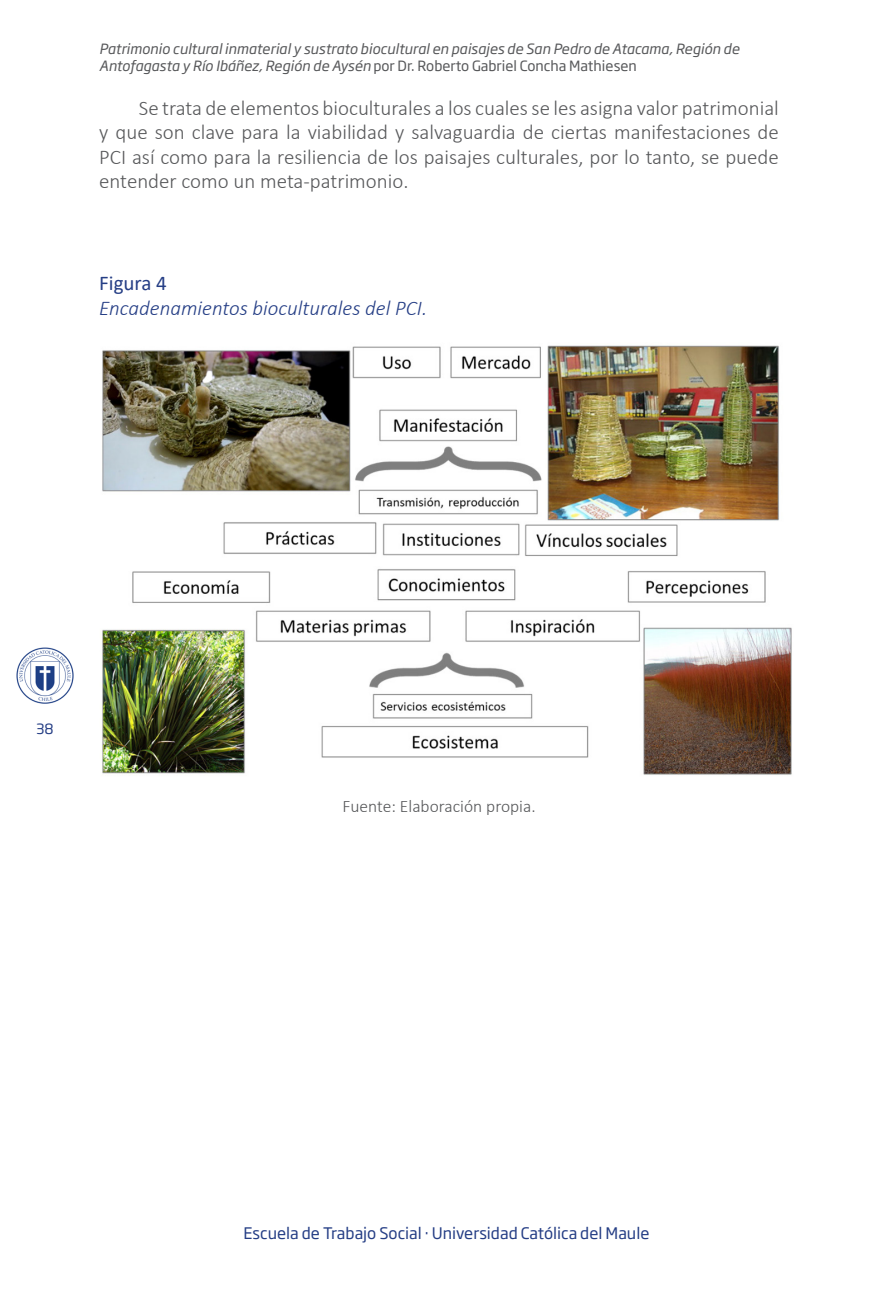
<style>
.page{position:relative;width:893px;height:1290px;background:#fff}
.page>*{position:absolute;margin:0;border:0;box-sizing:border-box;transform-origin:0 0}
.PARRAFO_NORMAL_OK{font:300 21px/24.5px "Calibri";color:#57585a;text-align:justify}
.TITULO_IMAGENES_Y_TA{font:italic 300 21px/24.5px "Calibri";color:#253e85}
.LEYENDA_IMAGEN_Y_TAB{font:300 17.5px "Calibri";color:#57585a}
.t1{font:15.75px "Soho Gothic Pro";color:#253e85}
.t2{font:italic 14px/16.8px "Soho Gothic Pro";color:#57585a}
.t3{font:14px "Soho Gothic Pro";color:#253e85}
.s1{font-style:normal}
.s2{font-weight:400;font-style:normal}
</style>
<div class="page">
<img style="left:16px;top:647px;width:58px;height:57px">
<img style="left:101px;top:345px;width:691px;height:431px">
<p class="t2" style="left:99px;top:40px;width:642px">Patrimonio cultural inmaterial y sustrato biocultural en paisajes de San Pedro de Atacama, Región de<br>Antofagasta y Río Ibáñez, Región de Aysén <span class="s1">por Dr. Roberto Gabriel Concha Mathiesen</span></p>
<p class="PARRAFO_NORMAL_OK" style="left:99px;top:96px;width:681px;text-indent:40px">Se trata de elementos bioculturales a los cuales se les asigna valor patrimonial y que son clave para la viabilidad y salvaguardia de ciertas manifestaciones de PCI así como para la resiliencia de los paisajes culturales, por lo tanto, se puede entender como un meta-patrimonio.</p>
<p class="TITULO_IMAGENES_Y_TA" style="left:99px;top:271px;width:329px"><span class="s2">Figura 4<br></span>Encadenamientos bioculturales del PCI.</p>
<p class="t3" style="left:36px;top:717px;width:19px">38</p>
<p class="LEYENDA_IMAGEN_Y_TAB" style="left:342px;top:796px;width:195px">Fuente: Elaboración propia.</p>
<p class="t1" style="left:244px;top:1221px;width:407px">Escuela de Trabajo Social · Universidad Católica del Maule</p>
</div>
